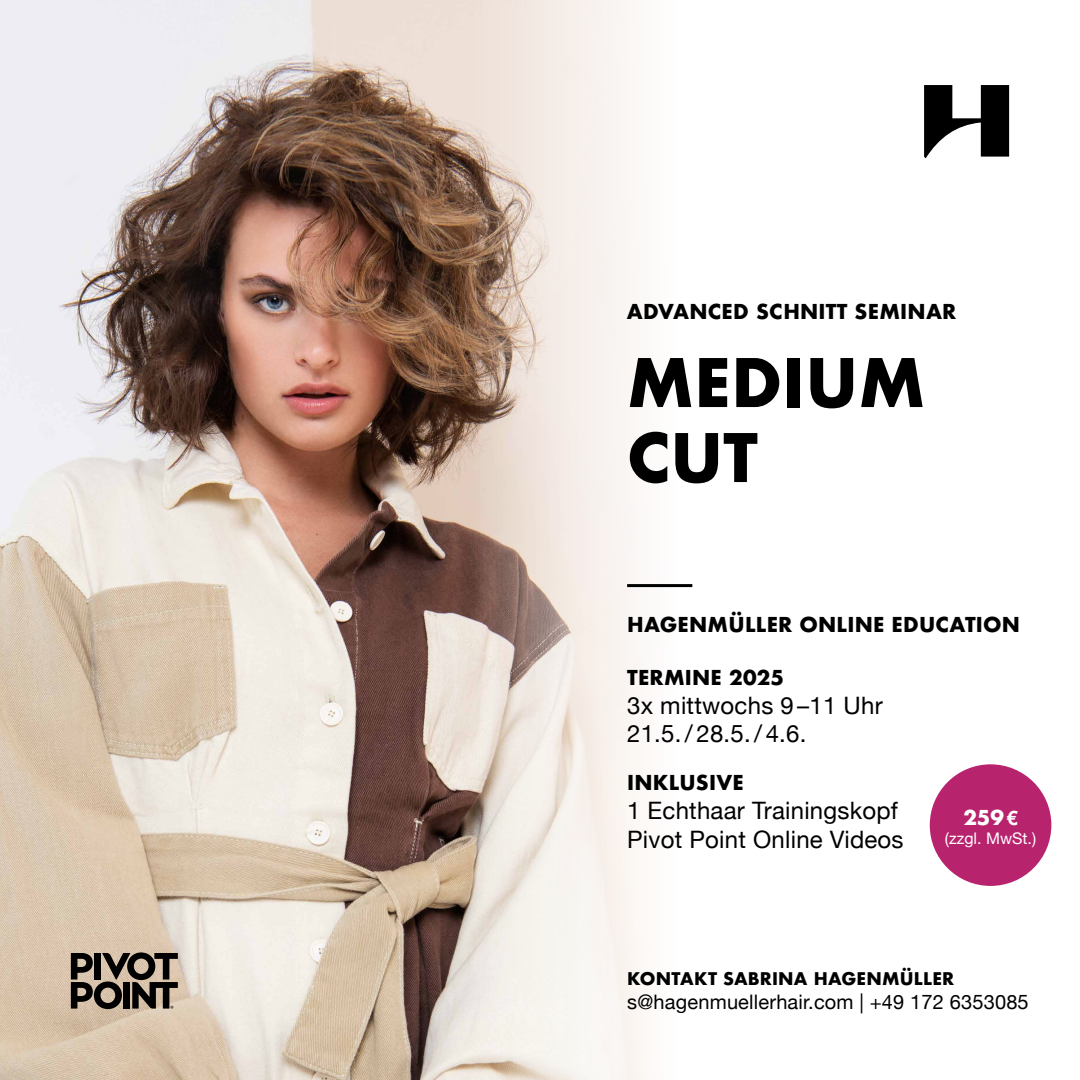
<style>
.page{position:relative;width:1080px;height:1080px;background:#fff}
.page>*{position:absolute;margin:0;border:0;box-sizing:border-box;transform-origin:0 0}
.t1{font:700 65px/75px "Futura";color:#000}
.t2{font:24px/28.8px "Helvetica Neue";letter-spacing:.01em;color:#000}
.t3{font:700 20px "Futura";letter-spacing:.01em;color:#000}
.t4{font:20px "Helvetica Neue";letter-spacing:.01em;color:#000}
.t5{font:700 20px "Futura";color:#fff}
.t6{font:700 17px "Futura";letter-spacing:.01em;color:#000}
.t7{font:16px "Helvetica Neue";color:#fff}
.s1{font-family:"Helvetica Neue"}
</style>
<div class="page">
<img style="left:0;top:0;width:693px;height:1080px">
<hr style="left:627px;top:584px;width:65px;height:3px;background:#000">
<svg style="left:71px;top:952px;width:107px;height:57px;background:#645b50"></svg>
<div style="left:930px;top:764px;width:121px;height:122px;background:#b8236d;border-radius:50%"></div>
<svg style="left:924px;top:85px;width:85px;height:73px"></svg>
<p class="t3" style="left:627px;top:297px;width:331px">ADVANCED SCHNITT SEMINAR</p>
<h1 class="t1" style="left:627px;top:345px;width:300px">MEDIUM<br>CUT</h1>
<p class="t3" style="left:627px;top:610px;width:395px">HAGENMÜLLER ONLINE EDUCATION</p>
<p class="t3" style="left:627px;top:663px;width:159px">TERMINE 2025</p>
<p class="t2" style="left:627px;top:692px;width:257px">3x mittwochs 9 –11 Uhr<br>21.5./ 28.5./ 4.6.</p>
<p class="t3" style="left:627px;top:768px;width:118px">INKLUSIVE</p>
<p class="t2" style="left:627px;top:798px;width:278px">1 Echthaar Trainingskopf<br>Pivot Point Online Videos</p>
<p class="t5" style="left:963px;top:803px;width:56px">259<span class="s1">€</span></p>
<p class="t7" style="left:945px;top:827px;width:93px">(zzgl. MwSt.)</p>
<p class="t6" style="left:627px;top:966px;width:329px">KONTAKT SABRINA HAGENMÜLLER</p>
<p class="t4" style="left:627px;top:988px;width:403px">s@hagenmuellerhair.com | +49 172 6353085</p>
</div>
